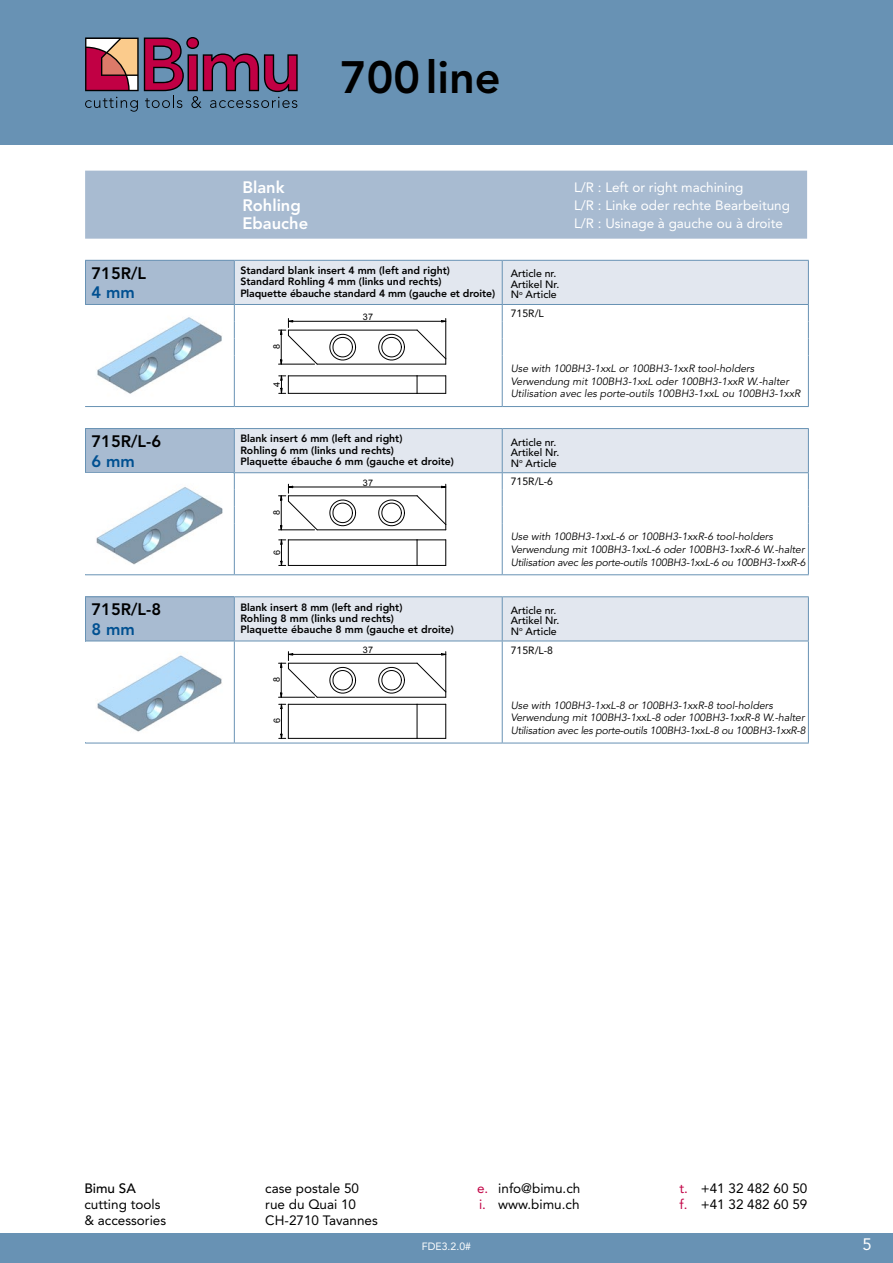
<style>
.page{position:relative;width:893px;height:1263px;background:#fff}
.page>*{position:absolute;margin:0;border:0;box-sizing:border-box;transform-origin:0 0}
.t1{font:800 45px "Avenir";color:#000}
.t2{font:800 16.5px "Avenir";color:#000}
.t3{font:800 16.5px/18px "Avenir";color:#fff}
.t4{font:800 16.5px "Avenir";color:#005091}
.t5{font:16.5px "Avenir";color:#fff}
.t6{font:13.5px/16.2px "Avenir";color:#000}
.t7{font:13.5px/18px "Avenir";color:#fff}
.t8{font:500 13.5px "Avenir";color:#000}
.t9{font:italic 10.5px/12.6px "Avenir";color:#000}
.t10{font:800 10.5px/11.2px "Avenir";color:#000}
.t11{font:500 10.5px/10.5px "Avenir";color:#000}
.t12{font:10.5px "Avenir";color:#000}
.t13{font:10.5px "Avenir";color:#fff}
.t14{font:9px "Arial";color:#000}
.s1{color:#c10044}
</style>
<div class="page">
<div style="left:0;top:1233px;width:893px;height:30px;background:#6892b4"></div>
<div style="left:0;top:0;width:893px;height:145px;background:#6892b4"></div>
<svg style="left:85px;top:37px;width:213px;height:75px"></svg>
<div style="left:85px;top:171px;width:722px;height:68px;background:#a8bbd1"></div>
<hr style="left:85px;top:406px;width:149px;height:1px;background:#6892b4">
<hr style="left:234px;top:406px;width:268px;height:1px;background:#6892b4">
<hr style="left:502px;top:406px;width:307px;height:1px;background:#6892b4">
<svg style="left:85px;top:260px;width:724px;height:146px"></svg>
<hr style="left:85px;top:428px;width:149px;height:1px;background:#6892b4">
<hr style="left:234px;top:428px;width:268px;height:1px;background:#6892b4">
<hr style="left:502px;top:428px;width:307px;height:1px;background:#6892b4">
<svg style="left:85px;top:429px;width:724px;height:146px"></svg>
<hr style="left:85px;top:596px;width:149px;height:1px;background:#6892b4">
<hr style="left:234px;top:596px;width:268px;height:1px;background:#6892b4">
<hr style="left:85px;top:743px;width:149px;height:1px;background:#6892b4">
<hr style="left:234px;top:743px;width:268px;height:1px;background:#6892b4">
<hr style="left:502px;top:743px;width:307px;height:1px;background:#6892b4">
<hr style="left:502px;top:596px;width:307px;height:1px;background:#6892b4">
<svg style="left:85px;top:597px;width:724px;height:146px"></svg>
<hr style="left:281px;top:704px;width:1px;height:34px;background:#000">
<h1 class="t1" style="left:340px;top:51px;width:162px">700line</h1>
<h2 class="t3" style="left:242px;top:178px;width:67px">Blank<br>Rohling<br>Ebauche</h2>
<p class="t7" style="left:574px;top:178px;width:217px">L/R : Left or right machining<br>L/R : Linke oder rechte Bearbeitung<br>L/R : Usinage à gauche ou à droite</p>
<h2 class="t2" style="left:91px;top:263px;width:56px">715R/L</h2>
<h2 class="t4" style="left:91px;top:283px;width:45px">4 mm</h2>
<p class="t10" style="left:240px;top:265px;width:256px">Standard blank insert 4 mm (left and right)<br>Standard Rohling 4 mm (links und rechts)<br>Plaquette ébauche standard 4 mm (gauche et droite)</p>
<p class="t11" style="left:511px;top:269px;width:50px">Article nr.<br>Artikel Nr.<br>N<sup>o</sup> Article</p>
<p class="t14" style="left:363px;top:311px;width:12px">37</p>
<p class="t12" style="left:511px;top:307px;width:35px">715R/L</p>
<p class="t14" style="left:271px;top:349px;width:7px;rotate:-90deg">8</p>
<p class="t14" style="left:271px;top:387px;width:7px;rotate:-90deg">4</p>
<p class="t9" style="left:511px;top:363px;width:291px">Use with 100BH3-1xxL or 100BH3-1xxR tool-holders<br>Verwendung mit 100BH3-1xxL oder 100BH3-1xxR W.-halter<br>Utilisation avec les porte-outils 100BH3-1xxL ou 100BH3-1xxR</p>
<h2 class="t2" style="left:91px;top:431px;width:71px">715R/L-6</h2>
<h2 class="t4" style="left:91px;top:451px;width:45px">6 mm</h2>
<p class="t10" style="left:240px;top:433px;width:215px">Blank insert 6 mm (left and right)<br>Rohling 6 mm (links und rechts)<br>Plaquette ébauche 6 mm (gauche et droite)</p>
<p class="t11" style="left:511px;top:437px;width:50px">Article nr.<br>Artikel Nr.<br>N<sup>o</sup> Article</p>
<p class="t14" style="left:363px;top:477px;width:12px">37</p>
<p class="t12" style="left:511px;top:476px;width:44px">715R/L-6</p>
<p class="t14" style="left:271px;top:515px;width:7px;rotate:-90deg">8</p>
<p class="t14" style="left:271px;top:555px;width:7px;rotate:-90deg">6</p>
<p class="t9" style="left:511px;top:531px;width:296px">Use with 100BH3-1xxL-6 or 100BH3-1xxR-6 tool-holders<br>Verwendung mit 100BH3-1xxL-6 oder 100BH3-1xxR-6 W.-halter<br>Utilisation avec les porte-outils 100BH3-1xxL-6 ou 100BH3-1xxR-6</p>
<h2 class="t2" style="left:91px;top:600px;width:71px">715R/L-8</h2>
<h2 class="t4" style="left:91px;top:619px;width:45px">8 mm</h2>
<p class="t10" style="left:240px;top:601px;width:215px">Blank insert 8 mm (left and right)<br>Rohling 8 mm (links und rechts)<br>Plaquette ébauche 8 mm (gauche et droite)</p>
<p class="t11" style="left:511px;top:605px;width:50px">Article nr.<br>Artikel Nr.<br>N<sup>o</sup> Article</p>
<p class="t14" style="left:363px;top:644px;width:12px">37</p>
<p class="t12" style="left:511px;top:644px;width:44px">715R/L-8</p>
<p class="t14" style="left:271px;top:682px;width:7px;rotate:-90deg">8</p>
<p class="t14" style="left:271px;top:723px;width:7px;rotate:-90deg">6</p>
<p class="t9" style="left:511px;top:699px;width:296px">Use with 100BH3-1xxL-8 or 100BH3-1xxR-8 tool-holders<br>Verwendung mit 100BH3-1xxL-8 oder 100BH3-1xxR-8 W.-halter<br>Utilisation avec les porte-outils 100BH3-1xxL-8 ou 100BH3-1xxR-8</p>
<p class="t8" style="left:84px;top:1180px;width:53px">Bimu SA</p>
<p class="t6" style="left:84px;top:1196px;width:83px">cutting tools &amp; accessories</p>
<p class="t6" style="left:265px;top:1180px;width:114px">case postale 50 rue du Quai 10<br>CH-2710 Tavannes</p>
<p class="t6" style="left:477px;top:1180px;width:105px"><span class="s1">e.</span> info@bimu.ch <span class="s1">i.</span> www.bimu.ch</p>
<p class="t6" style="left:679px;top:1180px;width:129px"><span class="s1">t.</span> +41 32 482 60 50 <span class="s1">f.</span> +41 32 482 60 59</p>
<p class="t13" style="left:422px;top:1240px;width:51px">FDE3.2.0#</p>
<h2 class="t5" style="left:862px;top:1235px;width:11px">5</h2>
</div>
